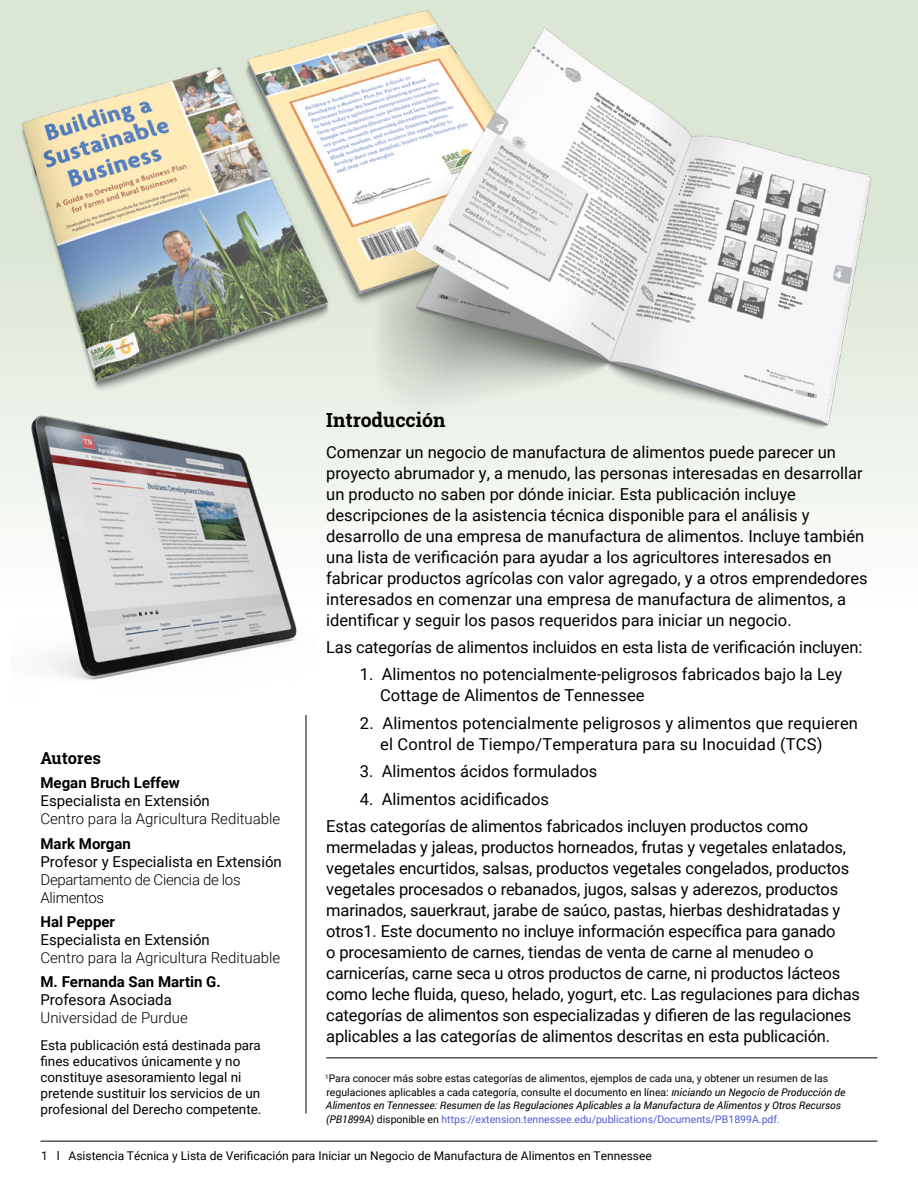
<style>
.page{position:relative;width:918px;height:1188px;background:#fff}
.page>*{position:absolute;margin:0;border:0;box-sizing:border-box;transform-origin:0 0}
.t1{font:700 19.5px "Roboto Slab";color:#000}
.t2{font:16.5px/21px "Roboto";letter-spacing:-.01em;color:#000}
.t3{font:16.5px/21px "Roboto";letter-spacing:.01em;color:#000}
.t4{font:700 16.5px "Roboto Slab";letter-spacing:-.005em;color:#000}
.t5{font:15px "Roboto";color:#000}
.t6{font:300 15px "Roboto";color:#000}
.t7{font:700 15px "Roboto";color:#000}
.t8{font:300 15px/18px "Roboto";letter-spacing:-.02em;color:#000}
.t9{font:13.5px/16.2px "Roboto";color:#000}
.t10{font:12px "Roboto";color:#000}
.t11{font:10.5px/13.5px "Roboto";color:#000}
.s1{font-style:italic}
.s2{color:#4f5cd6}
</style>
<div class="page">
<hr style="left:40px;top:1141px;width:838px;height:1px;background:#000">
<hr style="left:917px;top:0;width:1px;height:752px;background:#dbe6d5">
<div style="left:0;top:0;width:918px;height:602px;background:#f6f8f4"></div>
<hr style="left:306px;top:715px;width:1px;height:398px;background:#000">
<hr style="left:326px;top:1057px;width:552px;height:1px;background:#000">
<img style="left:11px;top:419px;width:286px;height:261px">
<img style="left:0;top:0;width:278px;height:419px">
<img style="left:278px;top:0;width:640px;height:448px">
<p class="t4" style="left:40px;top:746px;width:62px">Autores</p>
<p class="t7" style="left:40px;top:772px;width:141px">Megan Bruch Leffew</p>
<p class="t5" style="left:40px;top:790px;width:171px">Especialista en Extensión</p>
<p class="t6" style="left:40px;top:808px;width:241px">Centro para la Agricultura Redituable</p>
<p class="t7" style="left:40px;top:833px;width:92px">Mark Morgan</p>
<p class="t5" style="left:40px;top:851px;width:243px">Profesor y Especialista en Extensión</p>
<p class="t8" style="left:40px;top:870px;width:202px">Departamento de Ciencia de los<br>Alimentos</p>
<p class="t7" style="left:40px;top:911px;width:76px">Hal Pepper</p>
<p class="t5" style="left:40px;top:929px;width:171px">Especialista en Extensión</p>
<p class="t6" style="left:40px;top:947px;width:241px">Centro para la Agricultura Redituable</p>
<p class="t7" style="left:40px;top:972px;width:182px">M. Fernanda San Martin G.</p>
<p class="t5" style="left:40px;top:990px;width:133px">Profesora Asociada</p>
<p class="t6" style="left:40px;top:1008px;width:149px">Universidad de Purdue</p>
<p class="t9" style="left:40px;top:1036px;width:223px">Esta publicación está destinada para fines educativos únicamente y no constituye asesoramiento legal ni pretende sustituir los servicios de un profesional del Derecho competente.</p>
<p class="t1" style="left:326px;top:406px;width:121px">Introducción</p>
<p class="t2" style="left:326px;top:441px;width:543px">Comenzar un negocio de manufactura de alimentos puede parecer un proyecto abrumador y, a menudo, las personas interesadas en desarrollar un producto no saben por dónde iniciar. Esta publicación incluye descripciones de la asistencia técnica disponible para el análisis y desarrollo de una empresa de manufactura de alimentos. Incluye también una lista de verificación para ayudar a los agricultores interesados en fabricar productos agrícolas con valor agregado, y a otros emprendedores interesados en comenzar una empresa de manufactura de alimentos, a identificar y seguir los pasos requeridos para iniciar un negocio.</p>
<p class="t2" style="left:326px;top:636px;width:538px">Las categorías de alimentos incluidos en esta lista de verificación incluyen:</p>
<p class="t2" style="left:380px;top:664px;width:464px;text-indent:-20px">1. Alimentos no potencialmente-peligrosos fabricados bajo la Ley<br>Cottage de Alimentos de Tennessee</p>
<p class="t3" style="left:380px;top:712px;width:479px;text-indent:-20px">2. Alimentos potencialmente peligrosos y alimentos que requieren el Control de Tiempo/Temperatura para su Inocuidad (TCS)</p>
<p class="t2" style="left:360px;top:760px;width:239px">3. Alimentos ácidos formulados</p>
<p class="t2" style="left:326px;top:785px;width:484px;line-height:27.5px;text-indent:34px">4. Alimentos acidificados<br>Estas categorías de alimentos fabricados incluyen productos como</p>
<p class="t2" style="left:326px;top:836px;width:535px">mermeladas y jaleas, productos horneados, frutas y vegetales enlatados, vegetales encurtidos, salsas, productos vegetales congelados, productos vegetales procesados o rebanados, jugos, salsas y aderezos, productos marinados, sauerkraut, jarabe de saúco, pastas, hierbas deshidratadas y otros1. Este documento no incluye información específica para ganado<br>o procesamiento de carnes, tiendas de venta de carne al menudeo o carnicerías, carne seca u otros productos de carne, ni productos lácteos como leche fluida, queso, helado, yogurt, etc. Las regulaciones para dichas categorías de alimentos son especializadas y difieren de las regulaciones aplicables a las categorías de alimentos descritas en esta publicación.</p>
<p class="t11" style="left:325px;top:1071px;width:522px"><sup>1</sup>Para conocer más sobre estas categorías de alimentos, ejemplos de cada una, y obtener un resumen de las regulaciones aplicables a cada categoría, consulte el documento en línea: <span class="s1">iniciando un Negocio de Producción de Alimentos en Tennessee: Resumen de las Regulaciones Aplicables a la Manufactura de Alimentos y Otros Recursos (PB1899A)</span> disponible en <span class="s2">https://extension.tennessee.edu/publications/Documents/PB1899A.pdf.</span></p>
<p class="t10" style="left:41px;top:1147px;width:612px">1 l Asistencia Técnica y Lista de Verificación para Iniciar un Negocio de Manufactura de Alimentos en Tennessee</p>
</div>
